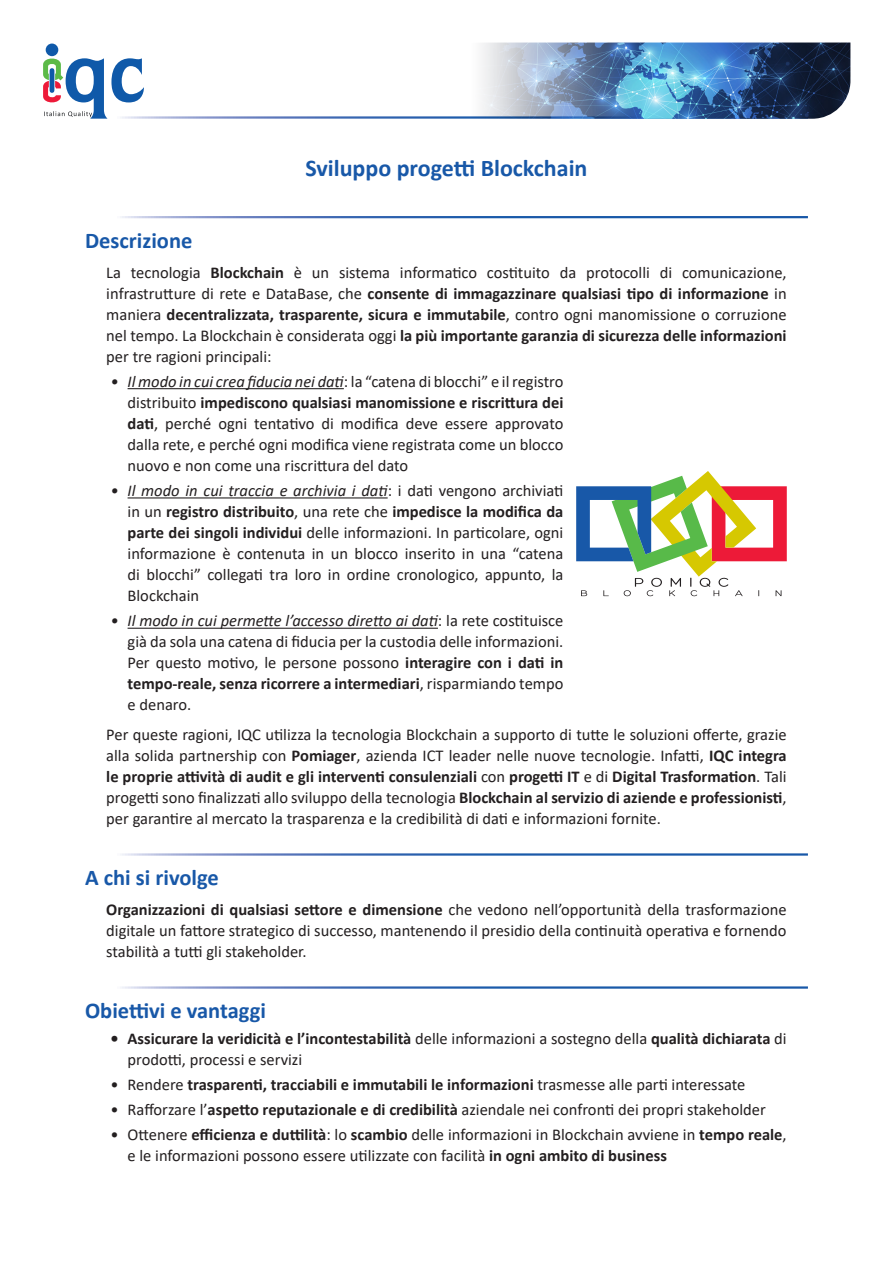
<style>
.page{position:relative;width:893px;height:1263px;background:#fff}
.page>*{position:absolute;margin:0;border:0;box-sizing:border-box;transform-origin:0 0}
.TitoloBlu{font:700 24px "Calibri";color:#1858a8}
.Titolo2{font:700 22.5px "Calibri";color:#1858a8}
.Testo{font:16.5px/21px "Calibri";color:#231f20;text-align:justify}
.t1{font:700 16.5px/21px "Calibri";color:#231f20}
.s1{font-weight:700}
.s2{font-style:italic}
.s3{font-weight:400}
</style>
<div class="page">
<hr style="left:128px;top:388px;width:216px;height:1px;background:#231f20">
<hr style="left:128px;top:497px;width:260px;height:1px;background:#231f20">
<hr style="left:128px;top:628px;width:310px;height:1px;background:#231f20">
<img style="left:469px;top:43px;width:381px;height:76px">
<div style="left:46px;top:44px;width:12px;height:12px;background:#0f59a9;border-radius:50%"></div>
<svg style="left:43px;top:58px;width:101px;height:61px"></svg>
<svg style="left:576px;top:471px;width:211px;height:125px"></svg>
<p class="TitoloBlu" style="left:305px;top:151px;width:283px">Sviluppo progetti Blockchain</p>
<p class="Titolo2" style="left:85px;top:225px;width:109px">Descrizione</p>
<p class="Testo" style="left:106px;top:261px;width:682px">La tecnologia <span class="s1">Blockchain</span> è un sistema informatico costituito da protocolli di comunicazione, infrastrutture di rete e DataBase, che <span class="s1">consente di immagazzinare qualsiasi tipo di informazione</span> in maniera <span class="s1">decentralizzata, trasparente, sicura e immutabile</span>, contro ogni manomissione o corruzione nel tempo. La Blockchain è considerata oggi <span class="s1">la più importante garanzia di sicurezza delle informazioni </span>per tre ragioni principali:</p>
<p class="Testo" style="left:128px;top:370px;width:437px;text-indent:-17px"><span class="s2">• Il modo in cui crea fiducia nei dati</span>: la “catena di blocchi” e il registro distribuito <span class="s1">impediscono qualsiasi manomissione e riscrittura dei dati</span>, perché ogni tentativo di modifica deve essere approvato dalla rete, e perché ogni modifica viene registrata come un blocco nuovo e non come una riscrittura del dato</p>
<p class="Testo" style="left:128px;top:480px;width:437px;text-indent:-17px"><span class="s2">• Il modo in cui traccia e archivia i dati</span>: i dati vengono archiviati in un <span class="s1">registro distribuito</span>, una rete che <span class="s1">impedisce la modifica da parte dei singoli individui</span> delle informazioni. In particolare, ogni informazione è contenuta in un blocco inserito in una “catena di blocchi” collegati tra loro in ordine cronologico, appunto, la Blockchain</p>
<p class="Testo" style="left:128px;top:610px;width:437px;text-indent:-17px"><span class="s2">• Il modo in cui permette l’accesso diretto ai dati</span>: la rete costituisce già da sola una catena di fiducia per la custodia delle informazioni.<br>Per questo motivo, le persone possono <span class="s1">interagire con i dati in tempo-reale, senza ricorrere a intermediari</span>, risparmiando tempo e denaro.</p>
<p class="Testo" style="left:106px;top:723px;width:682px">Per queste ragioni, IQC utilizza la tecnologia Blockchain a supporto di tutte le soluzioni offerte, grazie alla solida partnership con <span class="s1">Pomiager</span>, azienda ICT leader nelle nuove tecnologie. Infatti, <span class="s1">IQC integra le proprie attività di audit e gli interventi consulenziali</span> con <span class="s1">progetti IT</span> e di <span class="s1">Digital Trasformation</span>. Tali progetti sono finalizzati allo sviluppo della tecnologia <span class="s1">Blockchain al servizio di aziende e professionisti</span>, per garantire al mercato la trasparenza e la credibilità di dati e informazioni fornite.</p>
<p class="Titolo2" style="left:85px;top:862px;width:135px">A chi si rivolge</p>
<p class="Testo" style="left:106px;top:898px;width:682px"><span class="s1">Organizzazioni di qualsiasi settore e dimensione</span> che vedono nell’opportunità della trasformazione digitale un fattore strategico di successo, mantenendo il presidio della continuità operativa e fornendo stabilità a tutti gli stakeholder.</p>
<p class="Titolo2" style="left:85px;top:995px;width:182px">Obiettivi e vantaggi</p>
<p class="t1" style="left:128px;top:1027px;width:661px;text-indent:-17px">• Assicurare la veridicità e l’incontestabilità <span class="s3">delle informazioni a sostegno della</span> qualità dichiarata <span class="s3">di prodotti, processi e servizi</span></p>
<p class="t1" style="left:111px;top:1074px;width:636px"><span class="s3">• Rendere</span> trasparenti, tracciabili e immutabili le informazioni <span class="s3">trasmesse alle parti interessate</span></p>
<p class="Testo" style="left:111px;top:1099px;width:657px">• Rafforzare l’<span class="s1">aspetto reputazionale e di credibilità</span> aziendale nei confronti dei propri stakeholder</p>
<p class="Testo" style="left:128px;top:1124px;width:661px;text-indent:-17px">• Ottenere <span class="s1">efficienza e duttilità</span>: lo <span class="s1">scambio</span> delle informazioni in Blockchain avviene in <span class="s1">tempo reale</span>, e le informazioni possono essere utilizzate con facilità <span class="s1">in ogni ambito di business</span></p>
</div>
